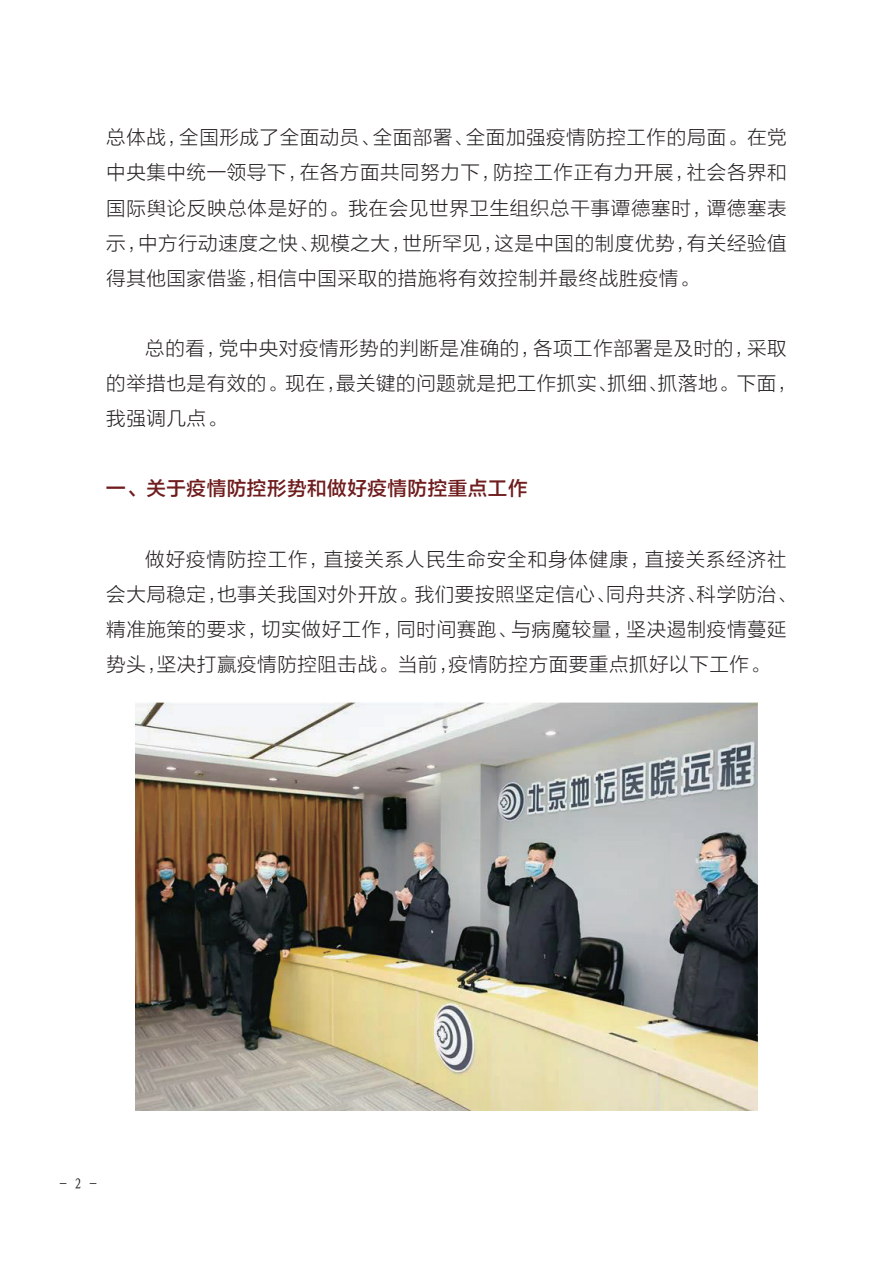
<style>
.page{position:relative;width:893px;height:1263px;background:#fff}
.page>*{position:absolute;margin:0;border:0;box-sizing:border-box;transform-origin:0 0}
.t1{font:19.5px/35.1px "FZLTKHK GBK1 0";letter-spacing:.03em;color:#231f20}
.t2{font:19.5px "FZLTZHK GBK1 0";letter-spacing:.03em;color:#6f1d1e}
.t3{font:15px "Fang Song GB2312";color:#231f20}
</style>
<div class="page">
<img style="left:135px;top:702px;width:623px;height:408px">
<p class="t1" style="left:106px;top:121px;width:682px;text-align:justify">总体战，全国形成了全面动员、全面部署、全面加强疫情防控工作的局面。在党中央集中统一领导下，在各方面共同努力下，防控工作正有力开展，社会各界和国际舆论反映总体是好的。我在会见世界卫生组织总干事谭德塞时，谭德塞表示，中方行动速度之快、规模之大，世所罕见，这是中国的制度优势，有关经验值得其他国家借鉴，相信中国采取的措施将有效控制并最终战胜疫情。</p>
<p class="t1" style="left:106px;top:331px;width:692px;text-indent:39px">总的看，党中央对疫情形势的判断是准确的，各项工作部署是及时的，采取的举措也是有效的。现在，最关键的问题就是把工作抓实、抓细、抓落地。下面，我强调几点。</p>
<p class="t2" style="left:106px;top:478px;width:423px">一、关于疫情防控形势和做好疫情防控重点工作</p>
<p class="t1" style="left:106px;top:542px;width:692px;text-indent:39px">做好疫情防控工作，直接关系人民生命安全和身体健康，直接关系经济社会大局稳定，也事关我国对外开放。我们要按照坚定信心、同舟共济、科学防治、精准施策的要求，切实做好工作，同时间赛跑、与病魔较量，坚决遏制疫情蔓延势头，坚决打赢疫情防控阻击战。当前，疫情防控方面要重点抓好以下工作。</p>
<p class="t3" style="left:59px;top:1176px;width:39px">- 2 -</p>
</div>
